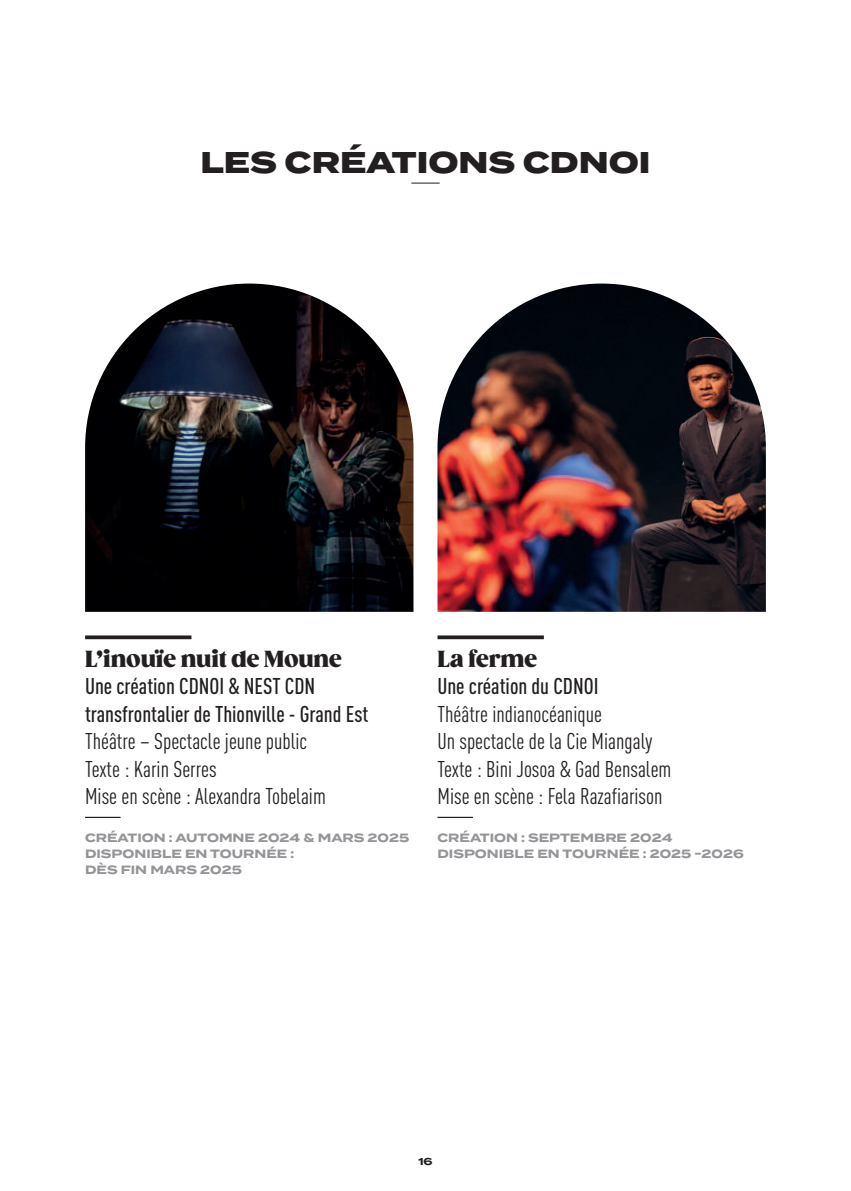
<style>
.page{position:relative;width:851px;height:1191px;background:#fff}
.page>*{position:absolute;margin:0;border:0;box-sizing:border-box;transform-origin:0 0}
.t1{font:800 30px "Termina";color:#231f20}
.t2{font:condensed 22.4px/27.4px "DIN Pro";color:#231f20}
.t3{font:500 condensed 22.4px/27.4px "DIN Pro";color:#231f20}
.t4{font:800 22.4px "Gazpacho";color:#231f20}
.t5{font:700 12px/16px "Termina";color:#939598}
.t6{font:700 10px "Termina";color:#231f20}
</style>
<div class="page">
<svg style="left:85px;top:635px;width:106px;height:4px"></svg>
<hr style="left:85px;top:816px;width:35px;height:2px;background:#231f20">
<svg style="left:437px;top:635px;width:106px;height:4px"></svg>
<hr style="left:437px;top:816px;width:36px;height:2px;background:#231f20">
<svg style="left:411px;top:183px;width:28px;height:1px"></svg>
<img style="left:85px;top:283px;width:328px;height:329px">
<img style="left:437px;top:283px;width:328px;height:329px">
<h1 class="t1" style="left:200px;top:140px;width:451px">LES CRÉATIONS CDNOI</h1>
<p class="t4" style="left:85px;top:645px;width:258px">L’inouïe nuit de Moune</p>
<p class="t3" style="left:85px;top:670px;width:285px">Une création CDNOI &amp; NEST CDN transfrontalier de Thionville - Grand Est</p>
<p class="t2" style="left:85px;top:726px;width:242px">Théâtre – Spectacle jeune public<br>Texte : Karin Serres<br>Mise en scène : Alexandra Tobelaim</p>
<p class="t5" style="left:85px;top:830px;width:325px">CRÉATION : AUTOMNE 2024 &amp; MARS 2025<br>DISPONIBLE EN TOURNÉE :<br>DÈS FIN MARS 2025</p>
<p class="t4" style="left:437px;top:645px;width:101px">La ferme</p>
<p class="t3" style="left:437px;top:670px;width:162px">Une création du CDNOI</p>
<p class="t2" style="left:437px;top:698px;width:235px">Théâtre indianocéanique<br>Un spectacle de la Cie Miangaly<br>Texte : Bini Josoa &amp; Gad Bensalem<br>Mise en scène : Fela Razafiarison</p>
<p class="t5" style="left:437px;top:830px;width:308px">CRÉATION : SEPTEMBRE 2024<br>DISPONIBLE EN TOURNÉE : 2025 -2026</p>
<p class="t6" style="left:418px;top:1153px;width:16px">16</p>
</div>
